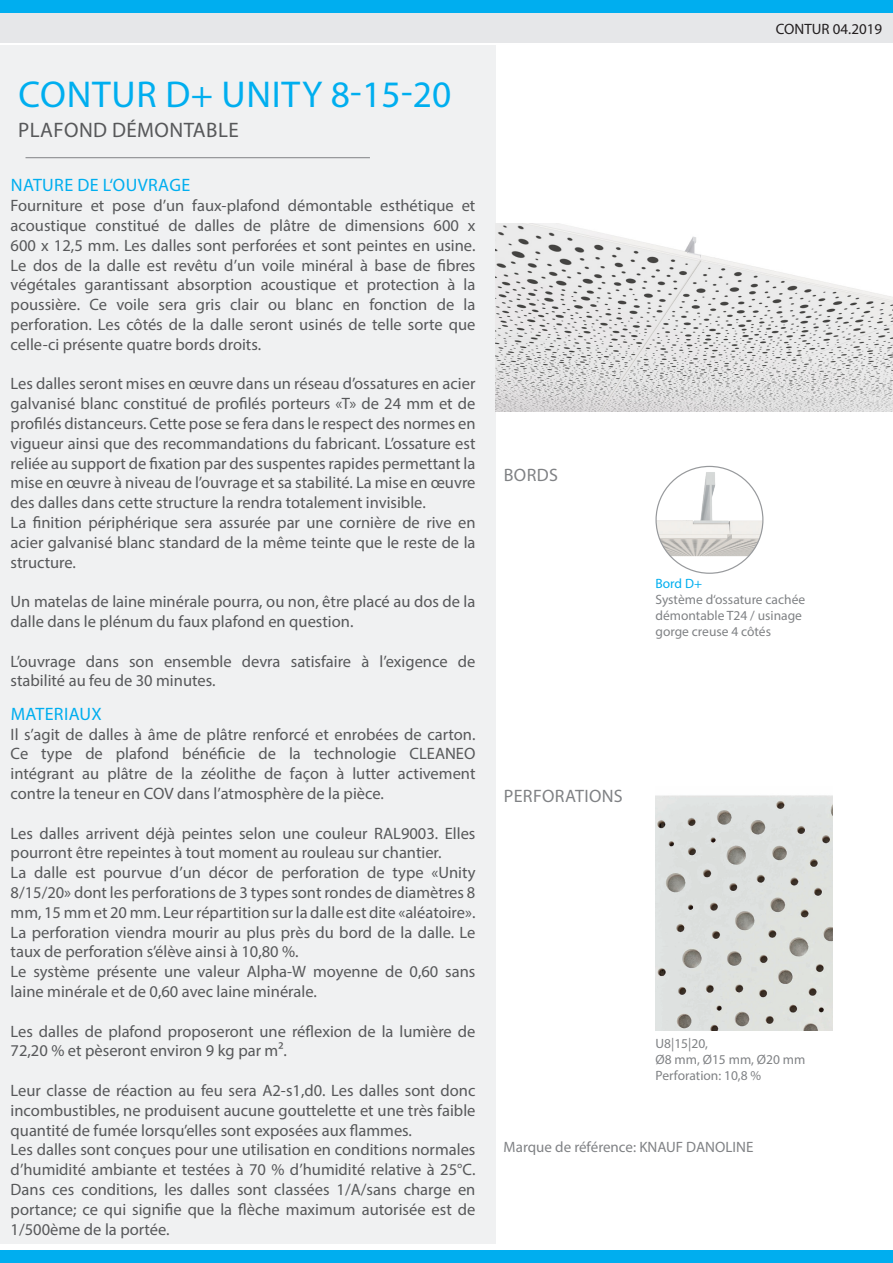
<style>
.page{position:relative;width:893px;height:1263px;background:#fff}
.page>*{position:absolute;margin:0;border:0;box-sizing:border-box;transform-origin:0 0}
.DIM_TEXT{font:37.5px "Myriad Pro";letter-spacing:.02em;color:#00aeef}
.DIM_TEXT-2{font:21px "Myriad Pro";letter-spacing:.02em;color:#57585a}
.Overskrift_brødtekst{font:18px "Myriad Pro";letter-spacing:.02em;color:#00aeef}
.Overskrift_brødtekst-2{font:18px "Myriad Pro";letter-spacing:.02em;color:#808285}
.DIM_TEXT-3{font:16.5px/19.8px "Myriad Pro";color:#57585a;text-align:justify}
.Brødtekst{font:15px "Myriad Pro";color:#808285}
.DIM_TEXT-4{font:15px "Myriad Pro";color:#231f20}
.Overskrift_brødtekst-3{font:13.5px/16.2px "Myriad Pro";color:#808285}
.Brødtekst-2{font:13.5px/16.2px "Myriad Pro";color:#808285}
.Overskrift_brødtekst-4{font:13.5px "Myriad Pro";color:#00aeef}
</style>
<div class="page">
<div style="left:0;top:1250px;width:893px;height:13px;background:#00aeef"></div>
<div style="left:0;top:45px;width:495px;height:1198px;background:#f0f1f2"></div>
<hr style="left:26px;top:157px;width:344px;height:1px;background:#808285">
<img style="left:495px;top:223px;width:398px;height:188px">
<div style="left:0;top:0;width:893px;height:43px;background:#e6e7e9"></div>
<div style="left:0;top:0;width:893px;height:13px;background:#00aeef"></div>
<img style="left:657px;top:466px;width:106px;height:96px">
<img style="left:656px;top:795px;width:177px;height:235px">
<p class="DIM_TEXT" style="left:18px;top:72px;width:434px">CONTUR D+ UNITY 8-15-20</p>
<p class="DIM_TEXT-2" style="left:18px;top:117px;width:222px">PLAFOND DÉMONTABLE</p>
<p class="Overskrift_brødtekst" style="left:11px;top:174px;width:181px">NATURE DE L‘OUVRAGE</p>
<p class="DIM_TEXT-3" style="left:11px;top:195px;width:466px">Fourniture et pose d’un faux-plafond démontable esthétique et acoustique constitué de dalles de plâtre de dimensions 600 x 600 x 12,5 mm. Les dalles sont perforées et sont peintes en usine.<br>Le dos de la dalle est revêtu d’un voile minéral à base de fibres végétales garantissant absorption acoustique et protection à la poussière. Ce voile sera gris clair ou blanc en fonction de la perforation. Les côtés de la dalle seront usinés de telle sorte que celle-ci présente quatre bords droits.</p>
<p class="DIM_TEXT-3" style="left:11px;top:374px;width:466px">Les dalles seront mises en œuvre dans un réseau d’ossatures en acier galvanisé blanc constitué de profilés porteurs «T» de 24 mm et de profilés distanceurs. Cette pose se fera dans le respect des normes en vigueur ainsi que des recommandations du fabricant. L’ossature est reliée au support de fixation par des suspentes rapides permettant la mise en œuvre à niveau de l’ouvrage et sa stabilité. La mise en œuvre des dalles dans cette structure la rendra totalement invisible.</p>
<p class="DIM_TEXT-3" style="left:11px;top:512px;width:466px">La finition périphérique sera assurée par une cornière de rive en acier galvanisé blanc standard de la même teinte que le reste de la structure.</p>
<p class="DIM_TEXT-3" style="left:11px;top:591px;width:466px">Un matelas de laine minérale pourra, ou non, être placé au dos de la dalle dans le plénum du faux plafond en question.</p>
<p class="DIM_TEXT-3" style="left:11px;top:651px;width:466px">L’ouvrage dans son ensemble devra satisfaire à l’exigence de stabilité au feu de 30 minutes.</p>
<p class="Overskrift_brødtekst" style="left:11px;top:702px;width:93px">MATERIAUX</p>
<p class="DIM_TEXT-3" style="left:11px;top:724px;width:466px">Il s’agit de dalles à âme de plâtre renforcé et enrobées de carton.<br>Ce type de plafond bénéficie de la technologie CLEANEO intégrant au plâtre de la zéolithe de façon à lutter activement contre la teneur en COV dans l’atmosphère de la pièce.</p>
<p class="DIM_TEXT-3" style="left:11px;top:823px;width:466px">Les dalles arrivent déjà peintes selon une couleur RAL9003. Elles pourront être repeintes à tout moment au rouleau sur chantier.</p>
<p class="DIM_TEXT-3" style="left:11px;top:862px;width:466px">La dalle est pourvue d’un décor de perforation de type «Unity 8/15/20» dont les perforations de 3 types sont rondes de diamètres 8 mm, 15 mm et 20 mm. Leur répartition sur la dalle est dite «aléatoire».<br>La perforation viendra mourir au plus près du bord de la dalle. Le taux de perforation s’élève ainsi à 10,80 %.</p>
<p class="DIM_TEXT-3" style="left:11px;top:961px;width:466px">Le système présente une valeur Alpha-W moyenne de 0,60 sans laine minérale et de 0,60 avec laine minérale.</p>
<p class="DIM_TEXT-3" style="left:11px;top:1021px;width:466px">Les dalles de plafond proposeront une réflexion de la lumière de<br>72,20 % et pèseront environ 9 kg par m².</p>
<p class="DIM_TEXT-3" style="left:11px;top:1080px;width:466px">Leur classe de réaction au feu sera A2-s1,d0. Les dalles sont donc incombustibles, ne produisent aucune gouttelette et une très faible quantité de fumée lorsqu’elles sont exposées aux flammes.</p>
<p class="DIM_TEXT-3" style="left:11px;top:1140px;width:466px">Les dalles sont conçues pour une utilisation en conditions normales d’humidité ambiante et testées à 70 % d’humidité relative à 25°C.<br>Dans ces conditions, les dalles sont classées 1/A/sans charge en portance; ce qui signifie que la flèche maximum autorisée est de 1/500ème de la portée.</p>
<p class="DIM_TEXT-4" style="left:776px;top:19px;width:108px">CONTUR 04.2019</p>
<p class="Overskrift_brødtekst-2" style="left:504px;top:463px;width:56px">BORDS</p>
<p class="Overskrift_brødtekst-4" style="left:655px;top:575px;width:48px">Bord D+</p>
<p class="Overskrift_brødtekst-3" style="left:655px;top:591px;width:151px">Système d‘ossature cachée démontable T24 / usinage gorge creuse 4 côtés</p>
<p class="Overskrift_brødtekst-2" style="left:504px;top:784px;width:121px">PERFORATIONS</p>
<p class="Brødtekst-2" style="left:655px;top:1035px;width:151px">U8|15|20,<br>Ø8 mm, Ø15 mm, Ø20 mm</p>
<p class="Brødtekst-2" style="left:655px;top:1067px;width:107px">Perforation: 10,8 %</p>
<p class="Brødtekst" style="left:504px;top:1138px;width:251px">Marque de référence: KNAUF DANOLINE</p>
</div>
